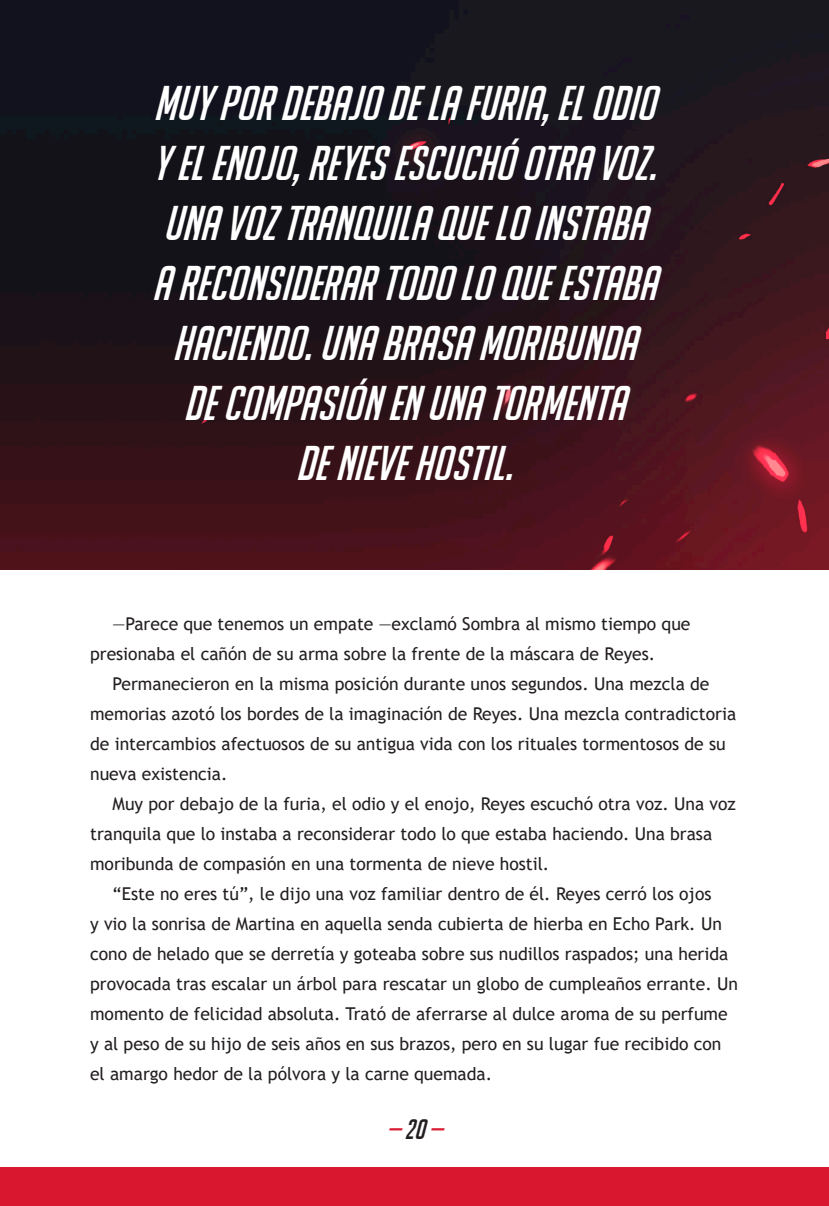
<style>
.page{position:relative;width:829px;height:1206px;background:#fff}
.page>*{position:absolute;margin:0;border:0;box-sizing:border-box;transform-origin:0 0}
.Pull_quote_1{font:italic 47.5px/60px "Big Noodle Too";color:#fff;text-align:center}
.t1{font:italic 27.5px "Big Noodle Too";color:#d9172e}
.Body{font:17.75px/30px "Trebuchet MS";color:#231f20}
.s1{color:#231f20}
</style>
<div class="page">
<div style="left:0;top:1167px;width:828px;height:39px;background:#d9172e"></div>
<img style="left:0;top:0;width:828px;height:570px">
<p class="Pull_quote_1" style="left:152px;top:72px;width:505px">MUY POR DEBAJO DE LA FURIA, EL ODIO<br>Y EL ENOJO, REYES ESCUCHÓ OTRA VOZ.<br>UNA VOZ TRANQUILA QUE LO INSTABA<br>A RECONSIDERAR TODO LO QUE ESTABA<br>HACIENDO. UNA BRASA MORIBUNDA<br>DE COMPASIÓN EN UNA TORMENTA<br>DE NIEVE HOSTIL.</p>
<p class="Body" style="left:90px;top:609px;width:601px;text-indent:22px">—Parece que tenemos un empate —exclamó Sombra al mismo tiempo que presionaba el cañón de su arma sobre la frente de la máscara de Reyes.</p>
<p class="Body" style="left:90px;top:669px;width:647px;text-indent:22px">Permanecieron en la misma posición durante unos segundos. Una mezcla de memorias azotó los bordes de la imaginación de Reyes. Una mezcla contradictoria de intercambios afectuosos de su antigua vida con los rituales tormentosos de su nueva existencia.</p>
<p class="Body" style="left:90px;top:789px;width:646px;text-indent:22px">Muy por debajo de la furia, el odio y el enojo, Reyes escuchó otra voz. Una voz tranquila que lo instaba a reconsiderar todo lo que estaba haciendo. Una brasa moribunda de compasión en una tormenta de nieve hostil.</p>
<p class="Body" style="left:90px;top:879px;width:649px;text-indent:22px">“Este no eres tú”, le dijo una voz familiar dentro de él. Reyes cerró los ojos<br>y vio la sonrisa de Martina en aquella senda cubierta de hierba en Echo Park. Un cono de helado que se derretía y goteaba sobre sus nudillos raspados; una herida provocada tras escalar un árbol para rescatar un globo de cumpleaños errante. Un momento de felicidad absoluta. Trató de aferrarse al dulce aroma de su perfume y al peso de su hijo de seis años en sus brazos, pero en su lugar fue recibido con el amargo hedor de la pólvora y la carne quemada.</p>
<h2 class="t1" style="left:387px;top:1113px;width:56px">— <span class="s1">20</span> —</h2>
</div>
